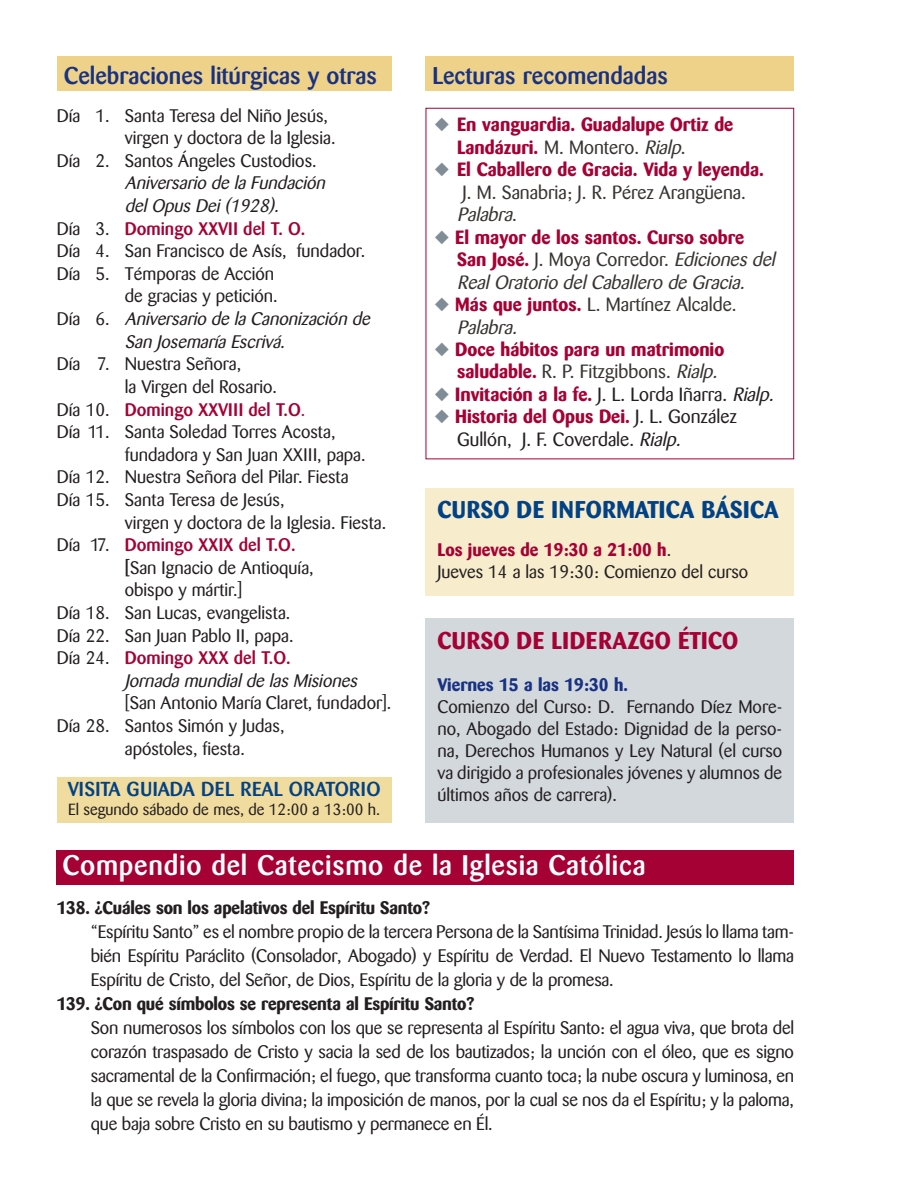
<style>
.page{position:relative;width:902px;height:1191px;background:#fff}
.page>*{position:absolute;margin:0;border:0;box-sizing:border-box;transform-origin:0 0}
.t1{font:500 28px "Barmeno";letter-spacing:.025em;color:#fff}
.t2{font:500 24px "Barmeno";color:#183181}
.t3{font:700 24px "Barmeno";letter-spacing:.02em;color:#014286}
.t4{font:700 24px "Barmeno";letter-spacing:.02em;color:#a50134}
.t5{font:500 20px "Barmeno";letter-spacing:.02em;color:#014286}
.t6{font:700 19px/22.4px "Barmeno";color:#a50134}
.t7{font:italic 19px/22.4px "Barmeno";color:#373432}
.t8{font:19px/22.4px "Barmeno";color:#231f20}
.t9{font:19px/22.4px "Barmeno";color:#373432}
.t10{font:18px/24px "Barmeno";color:#231f20;text-align:justify}
.t11{font:italic 18px "Barmeno";color:#231f20}
.t12{font:500 18px "Barmeno";color:#a50134}
.t13{font:700 18px "Barmeno";letter-spacing:-.01em;color:#231f20}
.t14{font:700 18px "Barmeno";color:#183181}
.t15{font:16px "Barmeno";color:#231f20}
.s1{font-weight:400;color:#231f20}
.s2{font-style:normal}
.s3{font-weight:400}
.s4{font-weight:500}
.s5{color:#808c96}
.s6{font-weight:400;color:#373432}
.s7{font-weight:400;font-style:italic;color:#373432}
.s8{font-weight:700;font-style:normal;color:#a50134}
.s9{font-weight:700;color:#a50134}
.s10{font-style:italic}
.s11{font-weight:400;font-style:italic;color:#231f20}
</style>
<div class="page">
<div style="left:425px;top:57px;width:369px;height:34px;background:#eed289"></div>
<div style="left:57px;top:850px;width:737px;height:34px;background:#a50134"></div>
<div style="left:57px;top:57px;width:334px;height:34px;background:#eed289"></div>
<div style="left:425px;top:618px;width:369px;height:204px;background:#d3d8dd"></div>
<div style="left:425px;top:488px;width:369px;height:107px;background:#f7eccc"></div>
<div style="left:57px;top:777px;width:334px;height:45px;background:#f1dc9f"></div>
<h2 class="t2" style="left:64px;top:65px;width:314px">Celebraciones litúrgicas y otras</h2>
<p class="t10" style="left:57px;top:105px;width:273px">Día 1. Santa Teresa del Niño Jesús,</p>
<p class="t10" style="left:125px;top:127px;width:212px">virgen y doctora de la Iglesia.</p>
<p class="t10" style="left:57px;top:150px;width:261px">Día 2. Santos Ángeles Custodios.</p>
<p class="t11" style="left:125px;top:176px;width:205px">Aniversario de la Fundación</p>
<p class="t11" style="left:125px;top:198px;width:159px">del Opus Dei (1928).</p>
<p class="t12" style="left:57px;top:221px;width:250px"><span class="s1">Día 3.</span> Domingo XXVII del T. O.</p>
<p class="t10" style="left:57px;top:240px;width:310px">Día 4. San Francisco de Asís, fundador.</p>
<p class="t10" style="left:57px;top:263px;width:219px">Día 5. Témporas de Acción</p>
<p class="t10" style="left:125px;top:286px;width:154px">de gracias y petición.</p>
<p class="t11" style="left:57px;top:311px;width:318px"><span class="s2">D í a 6 .</span> Aniversario de la Canonización de</p>
<p class="t11" style="left:125px;top:334px;width:165px">San Josemaría Escrivá.</p>
<p class="t10" style="left:57px;top:353px;width:186px">Día 7. Nuestra Señora,</p>
<p class="t10" style="left:125px;top:376px;width:154px">la Virgen del Rosario.</p>
<p class="t12" style="left:57px;top:402px;width:250px"><span class="s1">Día 10.</span> Domingo XXVIII del T.O<span class="s3">.</span></p>
<p class="t10" style="left:57px;top:421px;width:280px">Día 11. Santa Soledad Torres Acosta,</p>
<p class="t10" style="left:125px;top:444px;width:242px">fundadora y San Juan XXIII, papa.</p>
<p class="t10" style="left:57px;top:466px;width:293px">Día 12. Nuestra Señora del Pilar. Fiesta</p>
<p class="t10" style="left:57px;top:489px;width:229px">Día 15. Santa Teresa de Jesús,</p>
<p class="t10" style="left:125px;top:512px;width:263px">virgen y doctora de la Iglesia. Fiesta.</p>
<p class="t12" style="left:57px;top:537px;width:240px"><span class="s1">Día 17.</span> Domingo XXIX del T.O.</p>
<p class="t10" style="left:125px;top:557px;width:190px"><span class="s4">[</span>San Ignacio de Antioquía,</p>
<p class="t10" style="left:125px;top:579px;width:119px">obispo y mártir.]</p>
<p class="t10" style="left:57px;top:602px;width:235px">Día 18. San Lucas, evangelista.</p>
<p class="t10" style="left:57px;top:625px;width:238px">Día 22. San Juan Pablo II, papa.</p>
<p class="t12" style="left:57px;top:650px;width:235px"><span class="s1">Día 24.</span> Domingo XXX del T.O.</p>
<p class="t11" style="left:125px;top:673px;width:237px">Jornada mundial de las Misiones</p>
<p class="t10" style="left:125px;top:692px;width:268px">[San Antonio María Claret, fundador].</p>
<p class="t10" style="left:57px;top:715px;width:229px">Día 28. Santos Simón y Judas,</p>
<p class="t10" style="left:125px;top:738px;width:122px">apóstoles, fiesta.</p>
<p class="t5" style="left:68px;top:781px;width:314px">VISITA GUIADA DEL REAL ORATORIO</p>
<p class="t15" style="left:68px;top:802px;width:313px">El segundo sábado de mes, de 12:00 a 13:00 h.</p>
<h2 class="t2" style="left:432px;top:65px;width:237px">Lecturas recomendadas</h2>
<p class="t6" style="left:457px;top:114px;width:278px;text-indent:-23px"><span class="s5">◆</span> En vanguardia. Guadalupe Ortiz de<br>Landázuri. <span class="s6">M. Montero.</span> <span class="s7">Rialp</span><span class="s6">.</span></p>
<p class="t6" style="left:457px;top:159px;width:308px;text-indent:-23px"><span class="s5">◆</span> El Caballero de Gracia. Vida y leyenda.<br><span class="s6">J. M. Sanabria; J. R. Pérez Arangüena.<br></span><span class="s7">Palabra</span><span class="s6">.</span></p>
<p class="t7" style="left:457px;top:227px;width:323px;text-indent:-23px"><span class="s5">◆</span> <span class="s8">El mayor de los santos. Curso sobre<br>San José.</span> <span class="s2">J. Moya Corredor.</span> Ediciones del<br>Real Oratorio del Caballero de Gracia.</p>
<p class="t9" style="left:457px;top:295px;width:281px;text-indent:-23px"><span class="s5">◆</span> <span class="s9">Más que juntos.</span> L. Martínez Alcalde.<br><span class="s10">Palabra.</span></p>
<p class="t6" style="left:434px;top:339px;width:291px;text-align:right"><span class="s5">◆</span> Doce hábitos para un matrimonio saludable. <span class="s6">R. P. Fitzgibbons.</span> <span class="s7">Rialp.</span></p>
<p class="t6" style="left:434px;top:384px;width:344px"><span class="s5">◆</span> Invitación a la fe. <span class="s1">J. L. Lorda Iñarra.</span> <span class="s11">Rialp.</span></p>
<p class="t8" style="left:457px;top:407px;width:281px;text-indent:-23px"><span class="s5">◆</span> <span class="s9">Historia del Opus Dei.</span> J. L. González<br>Gullón, J. F. Coverdale. <span class="s10">Rialp.</span></p>
<h2 class="t3" style="left:437px;top:497px;width:342px">CURSO DE INFORMATICA BÁSICA</h2>
<p class="t10" style="left:437px;top:540px;width:312px;line-height:22px"><span class="s9">Los jueves de 19:30 a 21:00 h</span>.<br>Jueves 14 a las 19:30: Comienzo del curso</p>
<h2 class="t4" style="left:437px;top:628px;width:302px">CURSO DE LIDERAZGO ÉTICO</h2>
<p class="t14" style="left:437px;top:675px;width:192px">Viernes 15 a las 19:30 h.</p>
<p class="t10" style="left:437px;top:697px;width:346px;line-height:22px">Comienzo del Curso: D. Fernando Díez More&shy;no, Abogado del Estado: Dignidad de la perso&shy;na, Derechos Humanos y Ley Natural (el curso va dirigido a profesionales jóvenes y alumnos de últimos años de carrera).</p>
<h1 class="t1" style="left:62px;top:853px;width:584px">Compendio del Catecismo de la Iglesia Católica</h1>
<p class="t13" style="left:57px;top:899px;width:375px">138. ¿Cuáles son los apelativos del Espíritu Santo?</p>
<p class="t10" style="left:91px;top:921px;width:704px">“Espíritu Santo” es el nombre propio de la tercera Persona de la Santísima Trinidad. Jesús lo llama tam&shy;bién Espíritu Paráclito (Consolador, Abogado) y Espíritu de Verdad. El Nuevo Testamento lo llama Espíritu de Cristo, del Señor, de Dios, Espíritu de la gloria y de la promesa.</p>
<p class="t13" style="left:57px;top:994px;width:419px">139. ¿Con qué símbolos se representa al Espíritu Santo?</p>
<p class="t10" style="left:91px;top:1017px;width:704px">Son numerosos los símbolos con los que se representa al Espíritu Santo: el agua viva, que brota del corazón traspasado de Cristo y sacia la sed de los bautizados; la unción con el óleo, que es signo sacramental de la Confirmación; el fuego, que transforma cuanto toca; la nube oscura y luminosa, en la que se revela la gloria divina; la imposición de manos, por la cual se nos da el Espíritu; y la paloma, que baja sobre Cristo en su bautismo y permanece en Él.</p>
</div>
